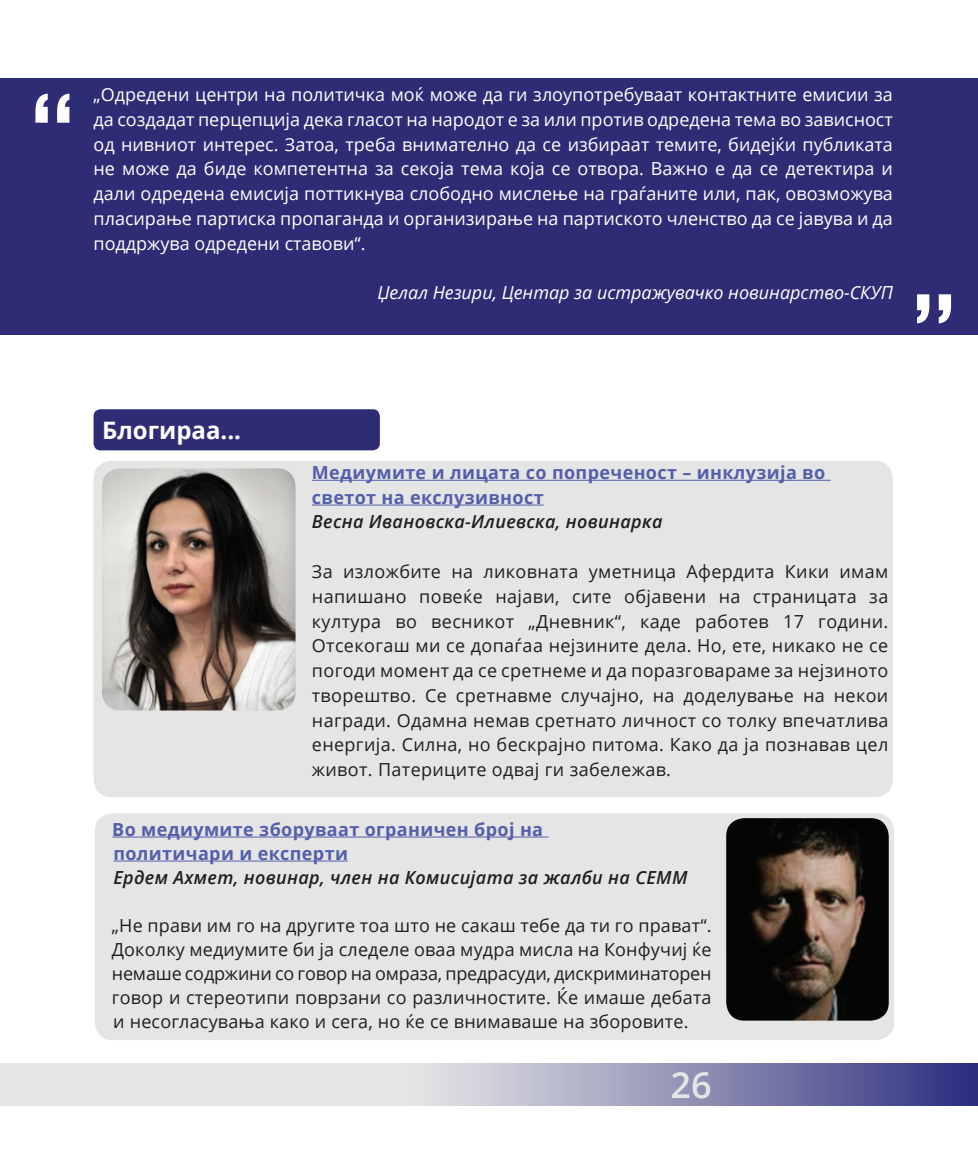
<style>
.page{position:relative;width:978px;height:1149px;background:#fff}
.page>*{position:absolute;margin:0;border:0;box-sizing:border-box;transform-origin:0 0}
.t1{font:600 36px "Open Sans";color:#e5e5e5}
.t2{font:700 24px "Open Sans";color:#fff}
.t3{font:18px/24.8px "Open Sans";letter-spacing:.015em;color:#211d1e;text-align:justify}
.t4{font:18px/24.8px "Open Sans";color:#fff;text-align:justify}
.t5{font:700 18px/24.8px "Open Sans";letter-spacing:.02em;color:#535fab}
.t6{font:italic 600 18px "Open Sans";letter-spacing:.02em;color:#211d1e}
.t7{font:italic 18px "Open Sans";color:#fff}
</style>
<div class="page">
<svg style="left:0;top:1063px;width:978px;height:41px"></svg>
<div style="left:94px;top:461px;width:799px;height:336px;background:#e5e5e5;border-radius:18px"></div>
<hr style="left:312px;top:479px;width:519px;height:1px;background:#535fab">
<hr style="left:312px;top:504px;width:232px;height:1px;background:#535fab">
<div style="left:94px;top:409px;width:286px;height:41px;background:#2d2c74;border-radius:7px"></div>
<img style="left:102px;top:468px;width:194px;height:242px">
<div style="left:95px;top:813px;width:799px;height:226px;background:#e5e5e5;border-radius:18px"></div>
<hr style="left:112px;top:836px;width:437px;height:1px;background:#535fab">
<hr style="left:113px;top:860px;width:235px;height:1px;background:#535fab">
<img style="left:726px;top:818px;width:163px;height:202px">
<div style="left:0;top:79px;width:978px;height:255px;background:#2d2c74"></div>
<svg style="left:917px;top:294px;width:12px;height:29px"></svg>
<svg style="left:939px;top:294px;width:12px;height:29px"></svg>
<svg style="left:57px;top:94px;width:12px;height:29px"></svg>
<svg style="left:35px;top:94px;width:13px;height:29px"></svg>
<p class="t4" style="left:94px;top:82px;width:801px">„Одредени центри на политичка моќ може да ги злоупотребуваат контактните емисии за да создадат перцепција дека гласот на народот е за или против одредена тема во зависност од нивниот интерес. Затоа, треба внимателно да се избираат темите, бидејќи публиката не може да биде компетентна за секоја тема која се отвора. Важно е да се детектира и дали одредена емисија поттикнува слободно мислење на граѓаните или, пак, овозможува пласирање партиска пропаганда и организирање на партиското членство да се јавува и да поддржува одредени ставови“.</p>
<p class="t7" style="left:377px;top:280px;width:517px">Џелал Незири, Центар за истражувачко новинарство-СКУП</p>
<h2 class="t2" style="left:102px;top:413px;width:141px">Блогираа...</h2>
<p class="t5" style="left:312px;top:459px;width:515px">Медиумите и лицата со попреченост – инклузија во светот на екслузивност</p>
<p class="t6" style="left:312px;top:509px;width:352px">Весна Ивановска-Илиевска, новинарка</p>
<p class="t3" style="left:312px;top:558px;width:578px">За изложбите на ликовната уметница Афердита Кики имам напишано повеќе најави, сите објавени на страницата за култура во весникот „Дневник“, каде работев 17 години.<br>Отсекогаш ми се допаѓаа нејзините дела. Но, ете, никако не се погоди момент да се сретнеме и да поразговараме за нејзиното творештво. Се сретнавме случајно, на доделување на некои награди. Одамна немав сретнато личност со толку впечатлива енергија. Силна, но бескрајно питома. Како да ја познавав цел живот. Патериците одвај ги забележав.</p>
<p class="t5" style="left:112px;top:816px;width:432px;line-height:24px">Во медиумите зборуваат ограничен број на политичари и експерти</p>
<p class="t6" style="left:113px;top:864px;width:576px">Ердем Ахмет, новинар, член на Комисијата за жалби на СЕММ</p>
<p class="t3" style="left:112px;top:912px;width:601px;line-height:24px">„Не прави им го на другите тоа што не сакаш тебе да ти го прават“.<br>Доколку медиумите би ја следеле оваа мудра мисла на Конфучиј ќе немаше содржини со говор на омраза, предрасуди, дискриминаторен говор и стереотипи поврзани со различностите. Ќе имаше дебата и несогласувања како и сега, но ќе се внимаваше на зборовите.</p>
<h1 class="t1" style="left:670px;top:1060px;width:43px">26</h1>
</div>
